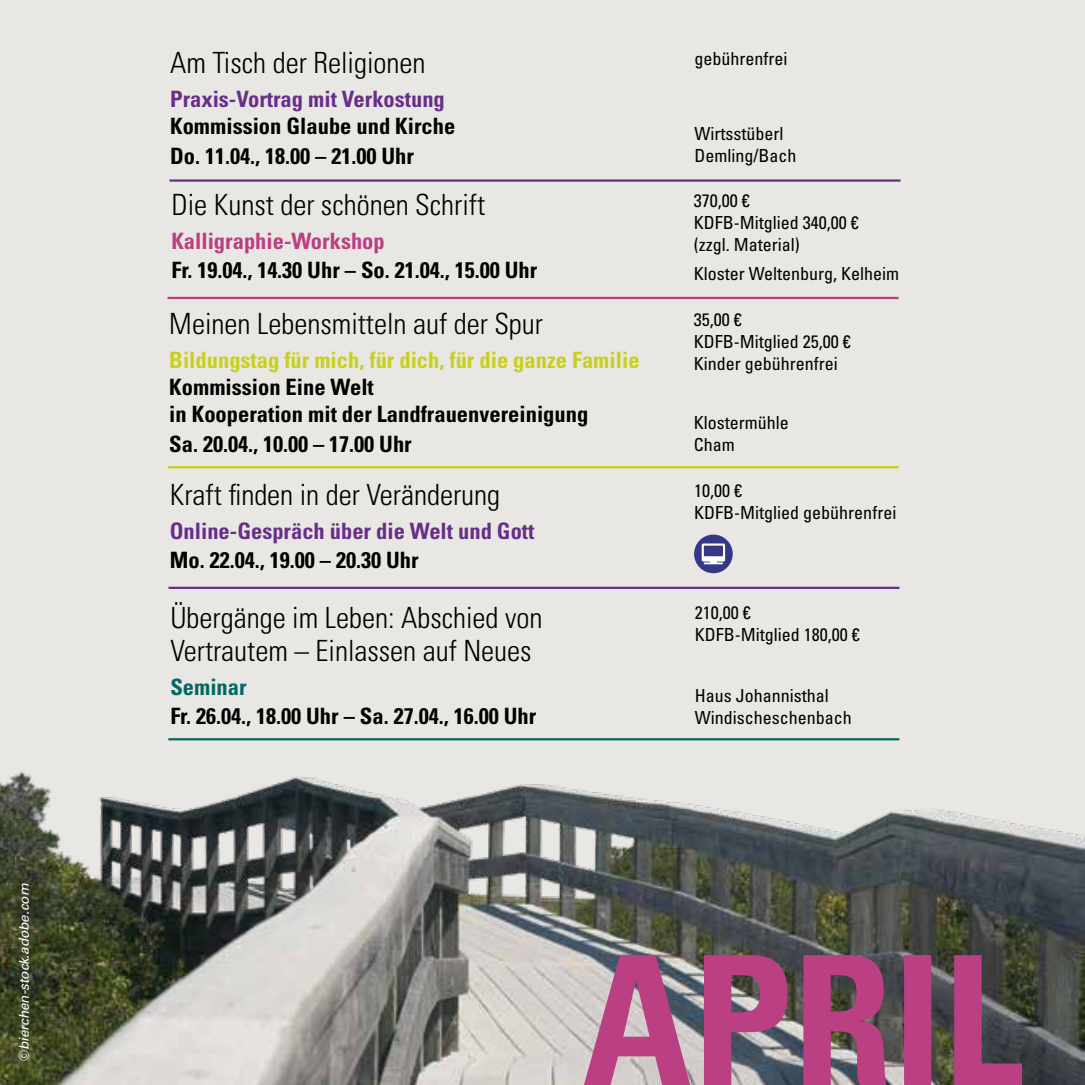
<style>
.page{position:relative;width:1085px;height:1085px;background:#fff}
.page>*{position:absolute;margin:0;border:0;box-sizing:border-box;transform-origin:0 0}
.t1{font:300 condensed 29.25px/33.8px "Univers LT Pro";color:#000}
.t2{font:700 condensed 22.5px/27px "Univers LT Pro";color:#000}
.t3{font:700 condensed 22.5px "Univers LT Pro";color:#672f89}
.t4{font:700 condensed 22.5px "Univers LT Pro";color:#c8cf1d}
.t5{font:700 condensed 22.5px "Univers LT Pro";color:#ba3f83}
.t6{font:700 condensed 22.5px "Univers LT Pro";color:#006961}
.t7{font:condensed 18px/21.6px "Univers LT Pro";color:#000}
.t8{font:italic 13.5px "Univers LT Pro 55";letter-spacing:-.005em;color:#fff}
</style>
<div class="page">
<div style="left:0;top:0;width:1084px;height:1084px;background:#e9e7e3"></div>
<img style="left:0;top:179px;width:1084px;height:905px">
<svg style="left:578px;top:954px;width:443px;height:130px;background:#985b7c"></svg>
<hr style="left:167px;top:297px;width:731px;height:2px;background:#ba3f83">
<hr style="left:168px;top:466px;width:730px;height:2px;background:#c8cf1d">
<hr style="left:168px;top:586px;width:731px;height:3px;background:#672f89">
<hr style="left:168px;top:738px;width:731px;height:2px;background:#006961">
<hr style="left:169px;top:179px;width:731px;height:3px;background:#672f89">
<div style="left:694px;top:534px;width:38px;height:39px;background:#353887;border-radius:50%"></div>
<svg style="left:701px;top:543px;width:24px;height:21px"></svg>
<p class="t8" style="left:15px;top:1061px;width:179px;rotate:-90deg">©bierchen-stock.adobe.com</p>
<h1 class="t1" style="left:170px;top:45px;width:257px">Am Tisch der Religionen</h1>
<p class="t3" style="left:170px;top:85px;width:276px">Praxis-Vortrag mit Verkostung</p>
<p class="t2" style="left:170px;top:111px;width:286px;line-height:29.2px">Kommission Glaube und Kirche<br>Do. 11.04., 18.00 – 21.00 Uhr</p>
<h1 class="t1" style="left:171px;top:187px;width:315px">Die Kunst der schönen Schrift</h1>
<p class="t5" style="left:171px;top:227px;width:215px">Kalligraphie-Workshop</p>
<p class="t2" style="left:171px;top:256px;width:367px">Fr. 19.04., 14.30 Uhr – So. 21.04., 15.00 Uhr</p>
<h1 class="t1" style="left:169px;top:305px;width:375px">Meinen Lebensmitteln auf der Spur</h1>
<p class="t4" style="left:169px;top:346px;width:471px">Bildungstag für mich, für dich, für die ganze Familie</p>
<p class="t2" style="left:169px;top:373px;width:420px">Kommission Eine Welt<br>in Kooperation mit der Landfrauenvereinigung</p>
<p class="t2" style="left:169px;top:429px;width:244px">Sa. 20.04., 10.00 – 17.00 Uhr</p>
<h1 class="t1" style="left:170px;top:476px;width:332px">Kraft finden in der Veränderung</h1>
<p class="t3" style="left:170px;top:517px;width:366px">Online-Gespräch über die Welt und Gott</p>
<p class="t2" style="left:170px;top:546px;width:250px">Mo. 22.04., 19.00 – 20.30 Uhr</p>
<h1 class="t1" style="left:170px;top:598px;width:373px">Übergänge im Leben: Abschied von<br>Vertrautem – Einlassen auf Neues</h1>
<p class="t6" style="left:170px;top:673px;width:78px">Seminar</p>
<p class="t2" style="left:170px;top:702px;width:367px">Fr. 26.04., 18.00 Uhr – Sa. 27.04., 16.00 Uhr</p>
<p class="t7" style="left:694px;top:48px;width:94px">gebührenfrei</p>
<p class="t7" style="left:694px;top:122px;width:103px">Wirtsstüberl<br>Demling/Bach</p>
<p class="t7" style="left:693px;top:189px;width:166px">370,00 €<br>KDFB-Mitglied 340,00 € (zzgl. Material)</p>
<p class="t7" style="left:693px;top:262px;width:207px">Kloster Weltenburg, Kelheim</p>
<p class="t7" style="left:693px;top:308px;width:158px">35,00 €<br>KDFB-Mitglied 25,00 €<br>Kinder gebührenfrei</p>
<p class="t7" style="left:693px;top:411px;width:96px">Klostermühle<br>Cham</p>
<p class="t7" style="left:694px;top:479px;width:203px">10,00 €<br>KDFB-Mitglied gebührenfrei</p>
<p class="t7" style="left:694px;top:601px;width:166px">210,00 €<br>KDFB-Mitglied 180,00 €</p>
<p class="t7" style="left:694px;top:684px;width:158px">Haus Johannisthal<br>Windischeschenbach</p>
</div>
